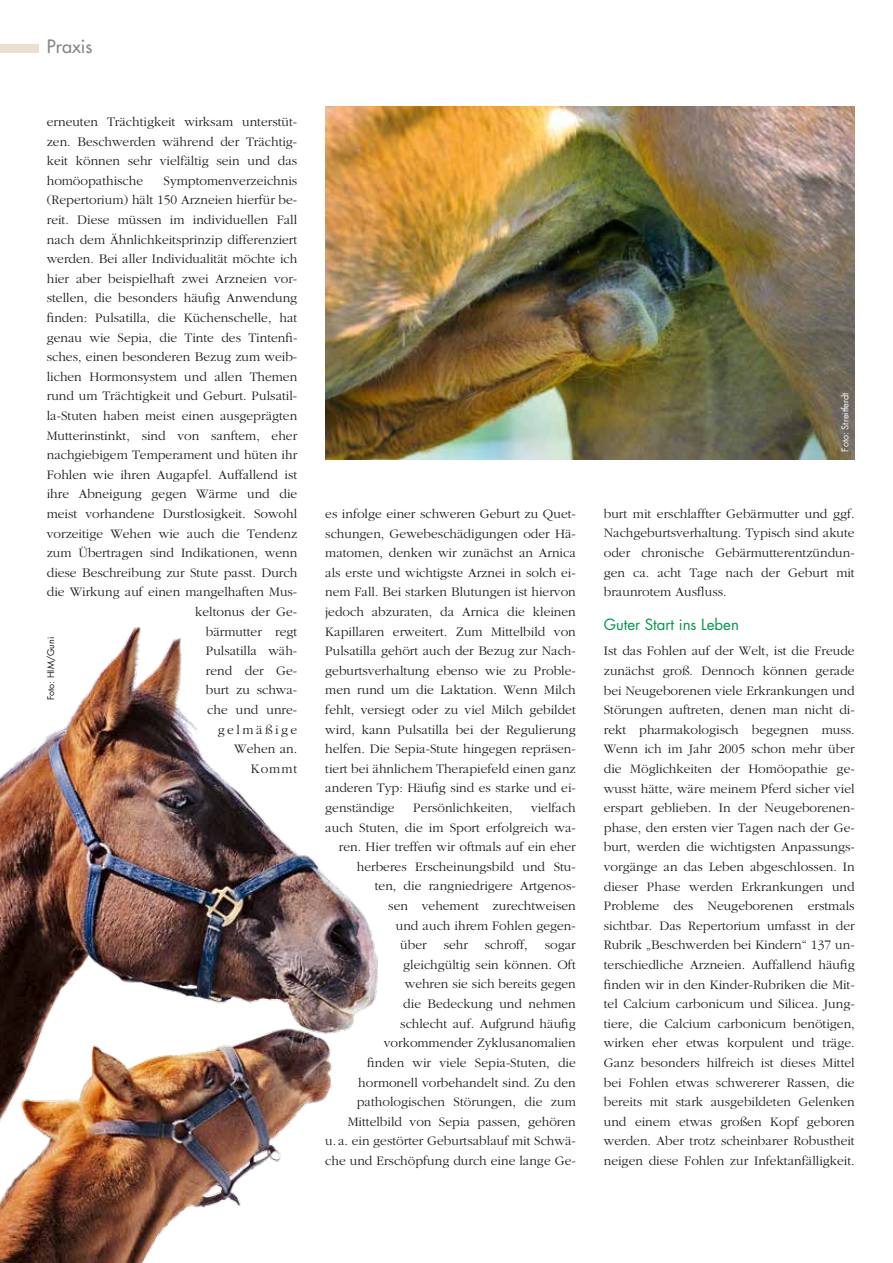
<style>
.page{position:relative;width:893px;height:1263px;background:#fff}
.page>*{position:absolute;margin:0;border:0;box-sizing:border-box;transform-origin:0 0}
.t1{font:500 18px "Futura Std";color:#878786}
.t2{font:15px "Futura Std";color:#00964e}
.t3{font:300 13.5px/19.6px "ITC Garamond Std";color:#1a1a18;text-align:justify}
.t4{font:9px "Futura Std";color:#fff}
.t5{font:9px "Futura Std";color:#1a1a18}
</style>
<div class="page">
<div style="left:0;top:45px;width:38px;height:8px;background:#eddfcf"></div>
<img style="left:0;top:627px;width:378px;height:636px">
<img style="left:325px;top:106px;width:530px;height:353px">
<h1 class="t1" style="left:47px;top:35px;width:47px">Praxis</h1>
<p class="t3" style="left:47px;top:112px;width:252px">erneuten Trächtigkeit wirksam unterstüt&shy;zen. Beschwerden während der Trächtig&shy;keit können sehr vielfältig sein und das homöopathische</p>
<p class="t3" style="left:47px;top:171px;width:252px;text-align:right">Symptomenverzeichnis<br>(Repertorium) hält 150 Arzneien hierfür be&shy;reit. Diese müssen im individuellen Fall nach dem Ähnlichkeitsprinzip differenziert werden. Bei aller Individualität möchte ich hier aber beispielhaft zwei Arzneien vor&shy;stellen, die besonders häufig Anwendung finden: Pulsatilla, die Küchenschelle, hat genau wie Sepia, die Tinte des Tintenfi&shy;sches, einen besonderen Bezug zum weib&shy;lichen Hormonsystem und allen Themen rund um Trächtigkeit und Geburt. Pulsatil&shy;la-Stuten haben meist einen ausgeprägten<br>Mutterinstinkt, sind von sanftem, eher nachgiebigem Temperament und hüten ihr<br>Fohlen wie ihren Augapfel. Auffallend ist ihre Abneigung gegen Wärme und die meist vorhandene Durstlosigkeit. Sowohl vorzeitige Wehen wie auch die Tendenz zum Übertragen sind Indikationen, wenn diese Beschreibung zur Stute passt. Durch die Wirkung auf einen mangelhaften Mus&shy;keltonus der Ge-<br>bärmutter regt<br>Pulsatilla wäh-<br>rend der Ge-<br>burt zu schwa-<br>che und unre-<br>gelmäßige<br>Wehen an.<br>Kommt</p>
<p class="t5" style="left:45px;top:700px;width:64px;rotate:-90deg">Foto: HIM/Guni</p>
<p class="t3" style="left:325px;top:504px;width:252px">es infolge einer schweren Geburt zu Quet&shy;schungen, Gewebeschädigungen oder Hä&shy;matomen, denken wir zunächst an Arnica als erste und wichtigste Arznei in solch ei&shy;nem Fall. Bei starken Blutungen ist hiervon jedoch abzuraten, da Arnica die kleinen Kapillaren erweitert. Zum Mittelbild von Pulsatilla gehört auch der Bezug zur Nach&shy;geburtsverhaltung ebenso wie zu Proble&shy;men rund um die Laktation. Wenn Milch fehlt, versiegt oder zu viel Milch gebildet wird, kann Pulsatilla bei der Regulierung helfen. Die Sepia-Stute hingegen repräsen&shy;tiert bei ähnlichem Therapiefeld einen ganz anderen Typ: Häufig sind es starke und ei&shy;genständige</p>
<p class="t3" style="left:413px;top:798px;width:101px">Persönlichkeiten,</p>
<p class="t3" style="left:531px;top:798px;width:46px">vielfach</p>
<p class="t3" style="left:325px;top:818px;width:252px">auch Stuten, die im Sport erfolgreich wa-</p>
<p class="t3" style="left:339px;top:837px;width:238px">ren. Hier treffen wir oftmals auf ein eher</p>
<p class="t3" style="left:357px;top:857px;width:220px">herberes Erscheinungsbild und Stu-</p>
<p class="t3" style="left:375px;top:876px;width:203px">ten, die rangniedrigere Artgenos-</p>
<p class="t3" style="left:388px;top:896px;width:189px">sen vehement zurechtweisen</p>
<p class="t3" style="left:396px;top:916px;width:181px">und auch ihrem Fohlen gegen-</p>
<p class="t3" style="left:400px;top:935px;width:28px">über</p>
<p class="t3" style="left:444px;top:935px;width:26px">sehr</p>
<p class="t3" style="left:485px;top:935px;width:44px">schroff,</p>
<p class="t3" style="left:325px;top:935px;width:252px;text-align:right">sogar<br>gleichgültig sein können. Oft<br>wehren sie sich bereits gegen<br>die Bedeckung und nehmen<br>schlecht auf. Aufgrund häufig vorkommender Zyklusanomalien<br>finden wir viele Sepia-Stuten, die hormonell vorbehandelt sind. Zu den pathologischen Störungen, die zum<br>Mittelbild von Sepia passen, gehören<br>u. a. ein gestörter Geburtsablauf mit Schwä&shy;che und Erschöpfung durch eine lange Ge-</p>
<p class="t4" style="left:839px;top:452px;width:61px;rotate:-90deg">Foto: Streitferdt</p>
<p class="t3" style="left:604px;top:504px;width:252px">burt mit erschlaffter Gebärmutter und ggf.<br>Nachgeburtsverhaltung. Typisch sind akute oder chronische Gebärmutterentzündun&shy;gen ca. acht Tage nach der Geburt mit braunrotem Ausfluss.</p>
<p class="t2" style="left:604px;top:615px;width:137px">Guter Start ins Leben</p>
<p class="t3" style="left:604px;top:641px;width:252px">Ist das Fohlen auf der Welt, ist die Freude zunächst groß. Dennoch können gerade bei Neugeborenen viele Erkrankungen und Störungen auftreten, denen man nicht di&shy;rekt pharmakologisch begegnen muss.<br>Wenn ich im Jahr 2005 schon mehr über die Möglichkeiten der Homöopathie ge&shy;wusst hätte, wäre meinem Pferd sicher viel erspart geblieben. In der Neugeborenen&shy;phase, den ersten vier Tagen nach der Ge&shy;burt, werden die wichtigsten Anpassungs&shy;vorgänge an das Leben abgeschlossen. In dieser Phase werden Erkrankungen und Probleme des Neugeborenen erstmals sichtbar. Das Repertorium umfasst in der Rubrik „Beschwerden bei Kindern“ 137 un&shy;terschiedliche Arzneien. Auffallend häufig finden wir in den Kinder-Rubriken die Mit&shy;tel Calcium carbonicum und Silicea. Jung&shy;tiere, die Calcium carbonicum benötigen, wirken eher etwas korpulent und träge.<br>Ganz besonders hilfreich ist dieses Mittel bei Fohlen etwas schwererer Rassen, die bereits mit stark ausgebildeten Gelenken und einem etwas großen Kopf geboren werden. Aber trotz scheinbarer Robustheit neigen diese Fohlen zur Infektanfälligkeit.</p>
</div>
